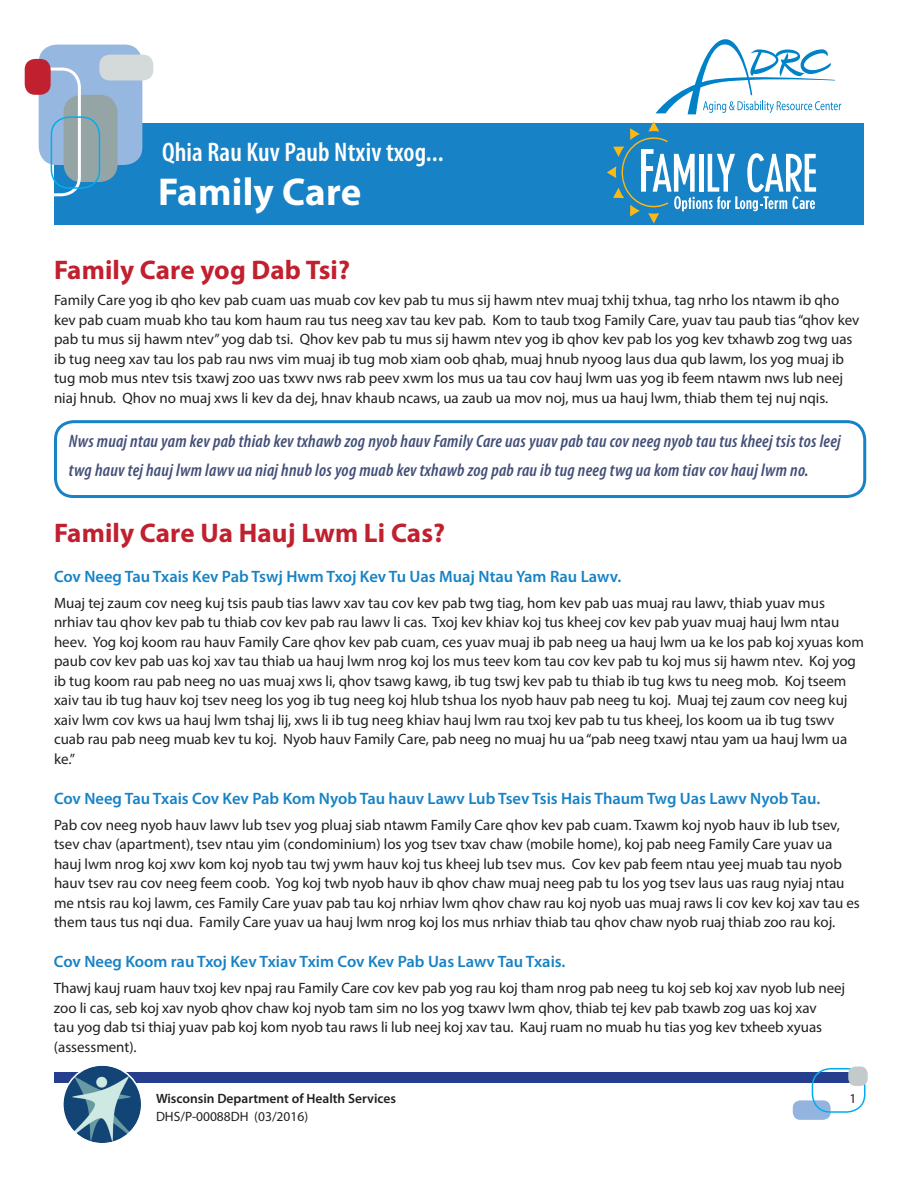
<style>
.page{position:relative;width:918px;height:1188px;background:#fff}
.page>*{position:absolute;margin:0;border:0;box-sizing:border-box;transform-origin:0 0}
.t1{font:700 39px "Myriad Pro";letter-spacing:.005em;color:#fff}
.t2{font:700 27px "Myriad Pro";letter-spacing:.005em;color:#c1202f}
.t3{font:600 condensed 27px "Myriad Pro";letter-spacing:.005em;color:#fff}
.t4{font:italic 600 condensed 18px/28.5px "Myriad Pro";letter-spacing:.015em;color:#434f77}
.t5{font:600 16.5px "Myriad Pro";color:#1782c5}
.t6{font:15px/19.5px "Myriad Pro";color:#231f20}
.t7{font:600 13.5px "Myriad Pro";color:#231f20}
.t8{font:13.5px "Myriad Pro";color:#231f20}
</style>
<div class="page">
<div style="left:54px;top:123px;width:810px;height:102px;background:#1782c5"></div>
<svg style="left:655px;top:39px;width:186px;height:75px"></svg>
<div style="left:39px;top:45px;width:103px;height:120px;background:#96b7df;border-radius:18px"></div>
<div style="left:64px;top:95px;width:54px;height:87px;background:#95a5a6;border-radius:18px"></div>
<div style="left:99px;top:55px;width:54px;height:26px;background:#d4d9da;border-radius:11px"></div>
<div style="left:20px;top:68px;width:61px;height:128px;border:3px solid #fff;border-radius:18px"></div>
<div style="left:25px;top:59px;width:26px;height:36px;background:#c1202f;border-radius:10px"></div>
<div style="left:51px;top:116px;width:49px;height:73px;border:2px solid #00aeef;border-radius:18px"></div>
<div style="left:54px;top:1072px;width:810px;height:11px;background:#253f8e"></div>
<div style="left:793px;top:1100px;width:38px;height:20px;background:#92b4de;border-radius:8px"></div>
<div style="left:812px;top:1068px;width:53px;height:45px;border:2px solid #00aeef;border-radius:18px"></div>
<div style="left:848px;top:1066px;width:20px;height:20px;background:#c3caca;border-radius:8px"></div>
<img style="left:63px;top:1065px;width:79px;height:79px;border-radius:39px">
<div style="left:62px;top:1064px;width:80px;height:81px;border:2px solid #fff;border-radius:50%"></div>
<div style="left:54px;top:420px;width:812px;height:78px;border:3px solid #1782c5;border-radius:18px"></div>
<svg style="left:607px;top:121px;width:209px;height:103px"></svg>
<h2 class="t3" style="left:162px;top:137px;width:283px">Qhia Rau Kuv Paub Ntxiv txog...</h2>
<h1 class="t1" style="left:158px;top:166px;width:205px">Family Care</h1>
<h2 class="t2" style="left:54px;top:253px;width:298px">Family Care yog Dab Tsi?</h2>
<p class="t6" style="left:54px;top:290px;width:807px">Family Care yog ib qho kev pab cuam uas muab cov kev pab tu mus sij hawm ntev muaj txhij txhua, tag nrho los ntawm ib qho kev pab cuam muab kho tau kom haum rau tus neeg xav tau kev pab. Kom to taub txog Family Care, yuav tau paub tias “qhov kev pab tu mus sij hawm ntev” yog dab tsi. Qhov kev pab tu mus sij hawm ntev yog ib qhov kev pab los yog kev txhawb zog twg uas ib tug neeg xav tau los pab rau nws vim muaj ib tug mob xiam oob qhab, muaj hnub nyoog laus dua qub lawm, los yog muaj ib tug mob mus ntev tsis txawj zoo uas txwv nws rab peev xwm los mus ua tau cov hauj lwm uas yog ib feem ntawm nws lub neej niaj hnub. Qhov no muaj xws li kev da dej, hnav khaub ncaws, ua zaub ua mov noj, mus ua hauj lwm, thiab them tej nuj nqis.</p>
<p class="t4" style="left:69px;top:427px;width:773px">Nws muaj ntau yam kev pab thiab kev txhawb zog nyob hauv Family Care uas yuav pab tau cov neeg nyob tau tus kheej tsis tos leej twg hauv tej hauj lwm lawv ua niaj hnub los yog muab kev txhawb zog pab rau ib tug neeg twg ua kom tiav cov hauj lwm no.</p>
<h2 class="t2" style="left:54px;top:515px;width:393px">Family Care Ua Hauj Lwm Li Cas?</h2>
<p class="t5" style="left:54px;top:566px;width:569px">Cov Neeg Tau Txais Kev Pab Tswj Hwm Txoj Kev Tu Uas Muaj Ntau Yam Rau Lawv.</p>
<p class="t6" style="left:54px;top:593px;width:811px">Muaj tej zaum cov neeg kuj tsis paub tias lawv xav tau cov kev pab twg tiag, hom kev pab uas muaj rau lawv, thiab yuav mus nrhiav tau qhov kev pab tu thiab cov kev pab rau lawv li cas. Txoj kev khiav koj tus kheej cov kev pab yuav muaj hauj lwm ntau heev. Yog koj koom rau hauv Family Care qhov kev pab cuam, ces yuav muaj ib pab neeg ua hauj lwm ua ke los pab koj xyuas kom paub cov kev pab uas koj xav tau thiab ua hauj lwm nrog koj los mus teev kom tau cov kev pab tu koj mus sij hawm ntev. Koj yog ib tug koom rau pab neeg no uas muaj xws li, qhov tsawg kawg, ib tug tswj kev pab tu thiab ib tug kws tu neeg mob. Koj tseem xaiv tau ib tug hauv koj tsev neeg los yog ib tug neeg koj hlub tshua los nyob hauv pab neeg tu koj. Muaj tej zaum cov neeg kuj xaiv lwm cov kws ua hauj lwm tshaj lij, xws li ib tug neeg khiav hauj lwm rau txoj kev pab tu tus kheej, los koom ua ib tug tswv cuab rau pab neeg muab kev tu koj. Nyob hauv Family Care, pab neeg no muaj hu ua “pab neeg txawj ntau yam ua hauj lwm ua ke.”</p>
<p class="t5" style="left:54px;top:788px;width:768px">Cov Neeg Tau Txais Cov Kev Pab Kom Nyob Tau hauv Lawv Lub Tsev Tsis Hais Thaum Twg Uas Lawv Nyob Tau.</p>
<p class="t6" style="left:54px;top:815px;width:807px">Pab cov neeg nyob hauv lawv lub tsev yog pluaj siab ntawm Family Care qhov kev pab cuam. Txawm koj nyob hauv ib lub tsev, tsev chav (apartment), tsev ntau yim (condominium) los yog tsev txav chaw (mobile home), koj pab neeg Family Care yuav ua hauj lwm nrog koj xwv kom koj nyob tau twj ywm hauv koj tus kheej lub tsev mus. Cov kev pab feem ntau yeej muab tau nyob hauv tsev rau cov neeg feem coob. Yog koj twb nyob hauv ib qhov chaw muaj neeg pab tu los yog tsev laus uas raug nyiaj ntau me ntsis rau koj lawm, ces Family Care yuav pab tau koj nrhiav lwm qhov chaw rau koj nyob uas muaj raws li cov kev koj xav tau es them taus tus nqi dua. Family Care yuav ua hauj lwm nrog koj los mus nrhiav thiab tau qhov chaw nyob ruaj thiab zoo rau koj.</p>
<p class="t5" style="left:54px;top:951px;width:513px">Cov Neeg Koom rau Txoj Kev Txiav Txim Cov Kev Pab Uas Lawv Tau Txais.</p>
<p class="t6" style="left:54px;top:978px;width:793px">Thawj kauj ruam hauv txoj kev npaj rau Family Care cov kev pab yog rau koj tham nrog pab neeg tu koj seb koj xav nyob lub neej zoo li cas, seb koj xav nyob qhov chaw koj nyob tam sim no los yog txawv lwm qhov, thiab tej kev pab txawb zog uas koj xav<br>tau yog dab tsi thiaj yuav pab koj kom nyob tau raws li lub neej koj xav tau. Kauj ruam no muab hu tias yog kev txheeb xyuas (assessment).</p>
<p class="t7" style="left:156px;top:1090px;width:242px">Wisconsin Department of Health Services</p>
<p class="t8" style="left:156px;top:1108px;width:154px">DHS/P-00088DH (03/2016)</p>
<p class="t8" style="left:850px;top:1090px;width:8px">1</p>
</div>
